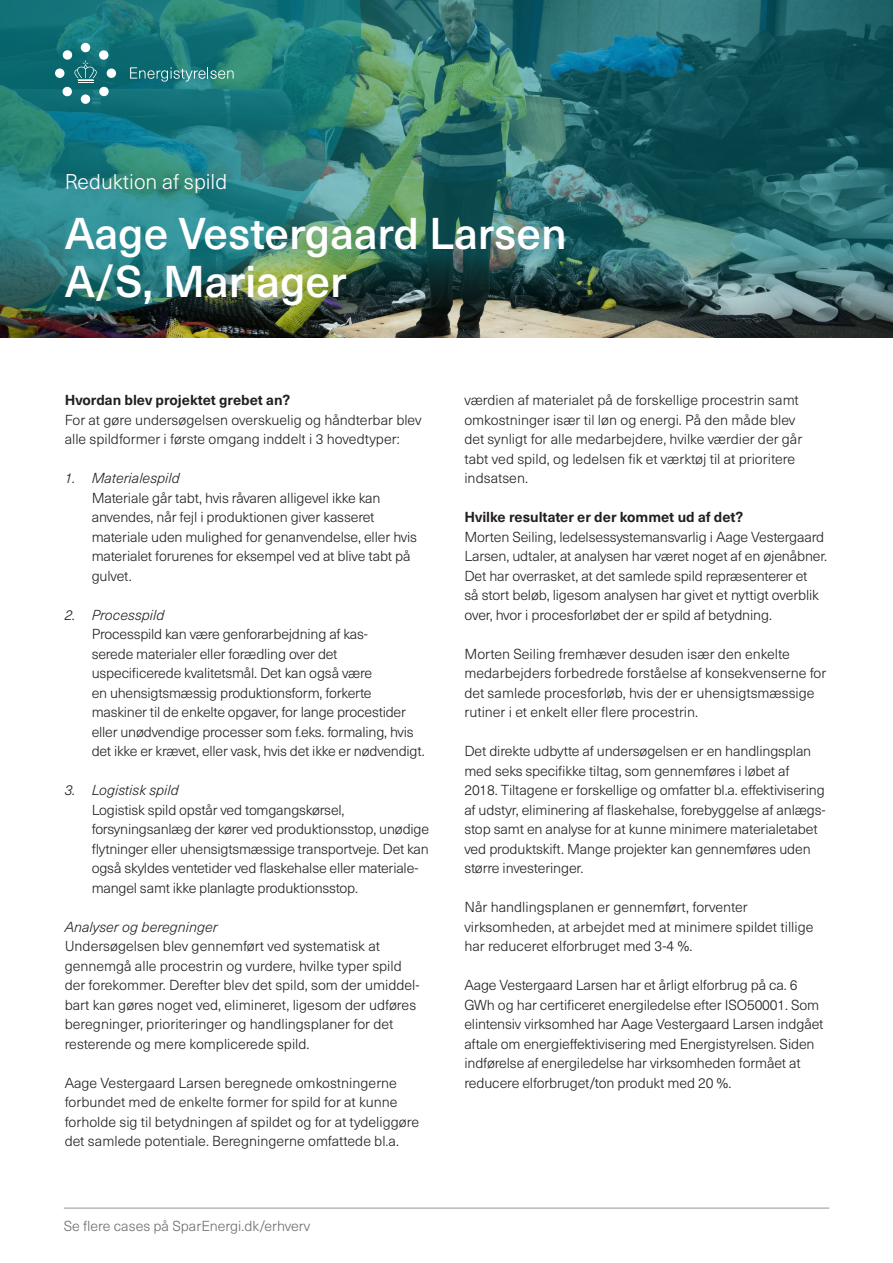
<style>
.page{position:relative;width:893px;height:1263px;background:#fff}
.page>*{position:absolute;margin:0;border:0;box-sizing:border-box;transform-origin:0 0}
.t1{font:500 43.8px/48px "Neue Haas Unica Pro";color:#fff}
.t2{font:300 21px "Neue Haas Unica Pro";color:#fff}
.Brødtekst{font:300 14.25px/19.5px "Neue Haas Unica Pro";letter-spacing:-.01em;color:#231f20}
.t3{font:300 14.25px "Neue Haas Unica Pro";color:#6c6d70}
.Brødtekst-2{font:italic 300 14.25px "Neue Haas Unica Pro";color:#231f20}
.s1{font-weight:700}
.s2{font-style:italic}
</style>
<div class="page">
<hr style="left:64px;top:1208px;width:765px;height:1px;background:#939598">
<img style="left:0;top:0;width:893px;height:338px">
<img style="left:0;top:0;width:361px;height:315px">
<div style="left:56px;top:162px;width:181px;height:40px;background:#231f20;opacity:.3"></div>
<div style="left:81px;top:43px;width:9px;height:9px;background:#fff;border-radius:50%"></div>
<div style="left:81px;top:94px;width:9px;height:10px;background:#fff;border-radius:50%"></div>
<div style="left:107px;top:69px;width:9px;height:9px;background:#fff;border-radius:50%"></div>
<div style="left:55px;top:69px;width:9px;height:9px;background:#fff;border-radius:50%"></div>
<svg style="left:62px;top:50px;width:47px;height:47px;background:#3b868c"></svg>
<svg style="left:130px;top:67px;width:104px;height:15px;background:#428f8f"></svg>
<p class="t2" style="left:65px;top:169px;width:164px">Reduktion af spild</p>
<p class="t1" style="left:65px;top:210px;width:504px">Aage Vestergaard Larsen<br>A/S, Mariager</p>
<p class="Brødtekst" style="left:65px;top:390px;width:359px"><span class="s1">Hvordan blev projektet grebet an?<br></span>For at gøre undersøgelsen overskuelig og håndterbar blev alle spildformer i første omgang inddelt i 3 hovedtyper:</p>
<p class="Brødtekst" style="left:92px;top:468px;width:327px;text-indent:-27px"><span class="s2">1. Materialespild<br></span>Materiale går tabt, hvis råvaren alligevel ikke kan anvendes, når fejl i produktionen giver kasseret materiale uden mulighed for genanvendelse, eller hvis materialet forurenes for eksempel ved at blive tabt på gulvet.</p>
<p class="Brødtekst" style="left:92px;top:605px;width:335px;text-indent:-27px"><span class="s2">2. Processpild<br></span>Processpild kan være genforarbejdning af kas-<br>serede materialer eller forædling over det uspecificerede kvalitetsmål. Det kan også være<br>en uhensigtsmæssig produktionsform, forkerte maskiner til de enkelte opgaver, for lange procestider eller unødvendige processer som f.eks. formaling, hvis det ikke er krævet, eller vask, hvis det ikke er nødvendigt.</p>
<p class="Brødtekst" style="left:92px;top:780px;width:339px;text-indent:-27px"><span class="s2">3. Logistisk spild<br></span>Logistisk spild opstår ved tomgangskørsel, forsyningsanlæg der kører ved produktionsstop, unødige flytninger eller uhensigtsmæssige transportveje. Det kan også skyldes ventetider ved flaskehalse eller materiale&shy;mangel samt ikke planlagte produktionsstop.</p>
<p class="Brødtekst-2" style="left:65px;top:918px;width:155px">Analyser og beregninger</p>
<p class="Brødtekst" style="left:65px;top:936px;width:356px">Undersøgelsen blev gennemført ved systematisk at gennemgå alle procestrin og vurdere, hvilke typer spild der forekommer. Derefter blev det spild, som der umiddel&shy;bart kan gøres noget ved, elimineret, ligesom der udføres beregninger, prioriteringer og handlingsplaner for det resterende og mere komplicerede spild.</p>
<p class="Brødtekst" style="left:65px;top:1073px;width:356px">Aage Vestergaard Larsen beregnede omkostningerne forbundet med de enkelte former for spild for at kunne forholde sig til betydningen af spildet og for at tydeliggøre det samlede potentiale. Beregningerne omfattede bl.a.</p>
<p class="t3" style="left:64px;top:1217px;width:248px">Se flere cases på SparEnergi.dk/erhverv</p>
<p class="Brødtekst" style="left:464px;top:390px;width:339px">værdien af materialet på de forskellige procestrin samt omkostninger især til løn og energi. På den måde blev det synligt for alle medarbejdere, hvilke værdier der går tabt ved spild, og ledelsen fik et værktøj til at prioritere indsatsen.</p>
<p class="Brødtekst" style="left:464px;top:507px;width:364px"><span class="s1">Hvilke resultater er der kommet ud af det?<br></span>Morten Seiling, ledelsessystemansvarlig i Aage Vestergaard Larsen, udtaler, at analysen har været noget af en øjenåbner.<br>Det har overrasket, at det samlede spild repræsenterer et<br>så stort beløb, ligesom analysen har givet et nyttigt overblik over, hvor i procesforløbet der er spild af betydning.</p>
<p class="Brødtekst" style="left:464px;top:644px;width:364px">Morten Seiling fremhæver desuden især den enkelte medarbejders forbedrede forståelse af konsekvenserne for det samlede procesforløb, hvis der er uhensigtsmæssige rutiner i et enkelt eller flere procestrin.</p>
<p class="Brødtekst" style="left:464px;top:741px;width:363px">Det direkte udbytte af undersøgelsen er en handlingsplan med seks specifikke tiltag, som gennemføres i løbet af 2018. Tiltagene er forskellige og omfatter bl.a. effektivisering af udstyr, eliminering af flaskehalse, forebyggelse af anlægs&shy;stop samt en analyse for at kunne minimere materialetabet ved produktskift. Mange projekter kan gennemføres uden større investeringer.</p>
<p class="Brødtekst" style="left:464px;top:897px;width:351px">Når handlingsplanen er gennemført, forventer virksomheden, at arbejdet med at minimere spildet tillige har reduceret elforbruget med 3-4 %.</p>
<p class="Brødtekst" style="left:464px;top:975px;width:360px">Aage Vestergaard Larsen har et årligt elforbrug på ca. 6<br>GWh og har certificeret energiledelse efter ISO50001. Som elintensiv virksomhed har Aage Vestergaard Larsen indgået aftale om energieffektivisering med Energistyrelsen. Siden indførelse af energiledelse har virksomheden formået at reducere elforbruget/ton produkt med 20 %.</p>
</div>
